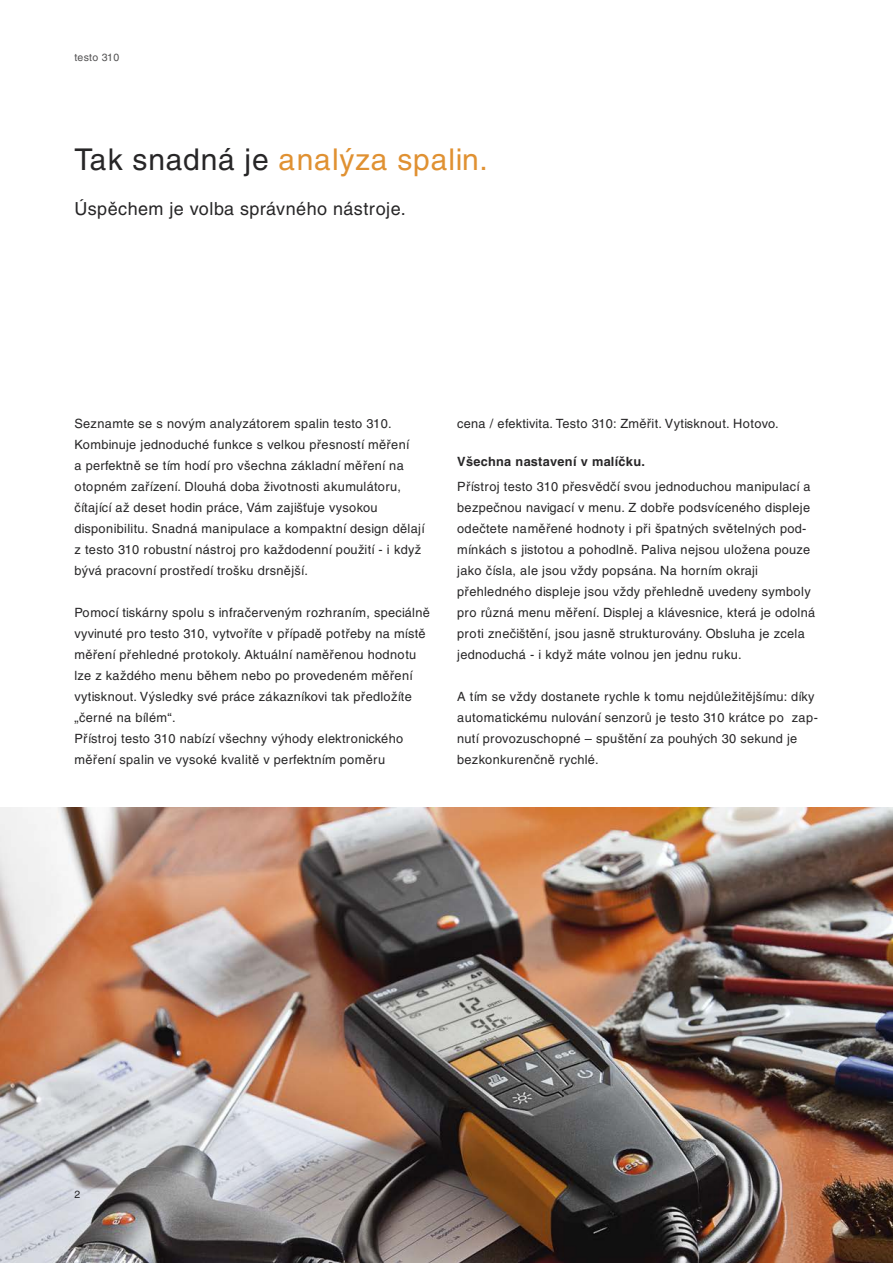
<style>
.page{position:relative;width:893px;height:1263px;background:#fff}
.page>*{position:absolute;margin:0;border:0;box-sizing:border-box;transform-origin:0 0}
.t1{font:30px "Helvetica CE";letter-spacing:.025em;color:#e09132}
.t2{font:18px "Helvetica CE";letter-spacing:.025em;color:#272627}
.t3{font:12.75px/21px "Helvetica CE";letter-spacing:.025em;color:#272627}
.t4{font:700 12.75px "Helvetica CE";letter-spacing:.025em;color:#272627}
.t5{font:10.5px "Helvetica CE";letter-spacing:.025em;color:#525152}
.t6{font:10.5px "Helvetica CE";color:#272627}
.s1{color:#272627}
</style>
<div class="page">
<img style="left:0;top:808px;width:893px;height:455px">
<p class="t5" style="left:74px;top:53px;width:46px">testo 310</p>
<h1 class="t1" style="left:74px;top:149px;width:415px"><span class="s1">Tak snadná je</span> analýza spalin.</h1>
<h2 class="t2" style="left:74px;top:202px;width:333px">Úspěchem je volba správného nástroje.</h2>
<p class="t3" style="left:74px;top:415px;width:352px">Seznamte se s novým analyzátorem spalin testo 310.<br>Kombinuje jednoduché funkce s velkou přesností měření<br>a perfektně se tím hodí pro všechna základní měření na otopném zařízení. Dlouhá doba životnosti akumulátoru, čítající až deset hodin práce, Vám zajišťuje vysokou disponibilitu. Snadná manipulace a kompaktní design dělají z testo 310 robustní nástroj pro každodenní použití - i když bývá pracovní prostředí trošku drsnější.</p>
<p class="t3" style="left:74px;top:604px;width:357px">Pomocí tiskárny spolu s infračerveným rozhraním, speciálně vyvinuté pro testo 310, vytvoříte v případě potřeby na místě měření přehledné protokoly. Aktuální naměřenou hodnotu lze z každého menu během nebo po provedeném měření vytisknout. Výsledky své práce zákazníkovi tak předložíte „černé na bílém“.<br>Přístroj testo 310 nabízí všechny výhody elektronického měření spalin ve vysoké kvalitě v perfektním poměru</p>
<p class="t3" style="left:457px;top:415px;width:323px">cena / efektivita. Testo 310: Změřit. Vytisknout. Hotovo.</p>
<p class="t4" style="left:457px;top:457px;width:189px">Všechna nastavení v malíčku.</p>
<p class="t3" style="left:457px;top:478px;width:360px">Přístroj testo 310 přesvědčí svou jednoduchou manipulací a bezpečnou navigací v menu. Z dobře podsvíceného displeje odečtete naměřené hodnoty i při špatných světelných pod&shy;mínkách s jistotou a pohodlně. Paliva nejsou uložena pouze jako čísla, ale jsou vždy popsána. Na horním okraji přehledného displeje jsou vždy přehledně uvedeny symboly pro různá menu měření. Displej a klávesnice, která je odolná proti znečištění, jsou jasně strukturovány. Obsluha je zcela jednoduchá - i když máte volnou jen jednu ruku.</p>
<p class="t3" style="left:457px;top:688px;width:362px">A tím se vždy dostanete rychle k tomu nejdůležitějšímu: díky automatickému nulování senzorů je testo 310 krátce po zap&shy;nutí provozuschopné – spuštění za pouhých 30 sekund je bezkonkurenčně rychlé.</p>
<p class="t6" style="left:74px;top:1191px;width:7px">2</p>
</div>
